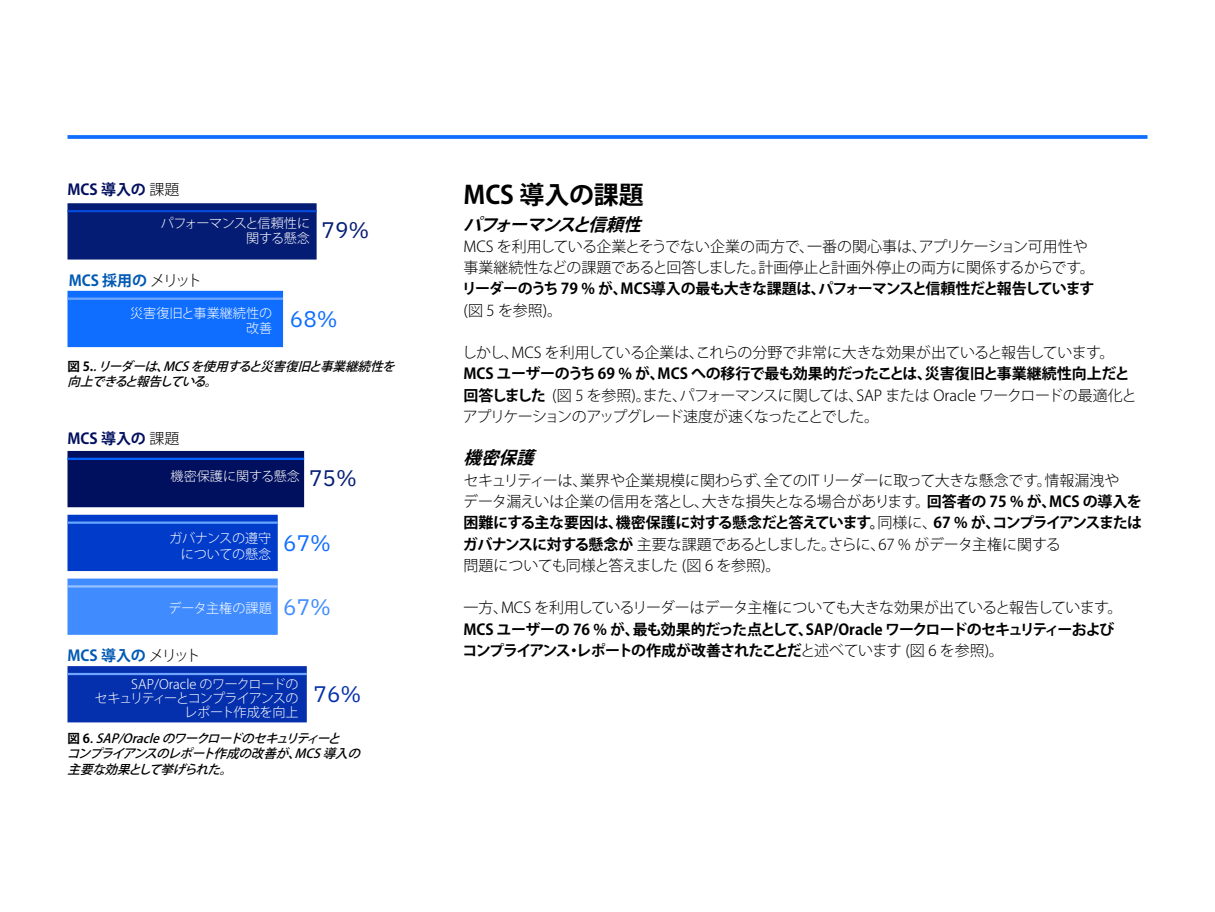
<style>
.page{position:relative;width:1215px;height:912px;background:#fff}
.page>*{position:absolute;margin:0;border:0;box-sizing:border-box;transform-origin:0 0}
.IBM-Header20{font:700 25px "Koz Go Pr 6 N";color:#000}
.t1{font:22.5px "IBM Plex Sans";color:#051c75}
.t2{font:22.5px "IBM Plex Sans";color:#0f6eff}
.t3{font:22.5px "IBM Plex Sans";color:#408cff}
.t4{font:22.5px "IBM Plex Sans";color:#0530ad}
.IBM-SubHead14{font:italic 700 17.5px "Koz Go Pr 6 N";color:#000}
.IBM-Body12{font:300 15px/21.2px "Koz Go Pr 6 N";letter-spacing:-.02em;color:#000}
.IBM-Body12-2{font:300 15px/21.2px "Koz Go Pr 6 N";letter-spacing:-.04em;color:#000}
.IBM-Body12-3{font:300 15px/21.2px "Koz Go Pr 6 N";color:#000}
.IBM-Body12-4{font:700 15px/21.2px "Koz Go Pr 6 N";letter-spacing:-.05em;color:#000}
.Imagewhite{font:700 15px "Koz Go Pr 6 N";color:#0059b3}
.Imagewhite-2{font:700 15px "Koz Go Pr 6 N";color:#000f5e}
.Imagewhite-3{font:300 13.12px/13.8px "Koz Go Pr 6 N";letter-spacing:-.05em;color:#fff;text-align:right}
.Imagewhite-4{font:300 13.12px/15.8px "Koz Go Pr 6 N";color:#fff;text-align:right}
.Imagewhite-5{font:300 13.12px/15.8px "Koz Go Pr 6 N";letter-spacing:-.02em;color:#fff;text-align:right}
.IBM-CaptionSemiBoldI{font:italic 500 12.5px/15px "Koz Go Pr 6 N";color:#000}
.s1{font-weight:300;color:#000}
.s2{font-weight:700;font-style:normal}
.s3{font-weight:700}
.s4{font-weight:300}
</style>
<div class="page">
<svg style="left:68px;top:135px;width:1080px;height:4px;background:#1d75ff"></svg>
<div style="left:68px;top:291px;width:215px;height:56px;background:#0f6eff"></div>
<div style="left:68px;top:203px;width:249px;height:56px;background:#051c75"></div>
<hr style="left:68px;top:210px;width:249px;height:2px;background:#054ad9">
<hr style="left:68px;top:297px;width:215px;height:3px;background:#6ea6ff">
<div style="left:68px;top:666px;width:239px;height:56px;background:#0530ad"></div>
<div style="left:68px;top:514px;width:210px;height:57px;background:#003bc9"></div>
<hr style="left:68px;top:521px;width:210px;height:2px;background:#69a6ff">
<div style="left:68px;top:451px;width:236px;height:56px;background:#000f5e"></div>
<hr style="left:68px;top:457px;width:236px;height:3px;background:#0063ff">
<hr style="left:68px;top:672px;width:239px;height:3px;background:#6ea6ff">
<div style="left:68px;top:578px;width:210px;height:56px;background:#408cff"></div>
<hr style="left:68px;top:585px;width:210px;height:2px;background:#96c2ff">
<p class="Imagewhite-2" style="left:68px;top:181px;width:113px">MCS 導入の <span class="s1">課題</span></p>
<p class="Imagewhite-3" style="left:161px;top:215px;width:151px;line-height:15.8px">パフォーマンスと信頼性に関する懸念</p>
<p class="Imagewhite" style="left:69px;top:272px;width:135px">MCS 採用の <span class="s1">メリット</span></p>
<h2 class="t1" style="left:322px;top:213px;width:49px">79%</h2>
<p class="Imagewhite-4" style="left:130px;top:305px;width:144px">災害復旧と事業継続性の改善</p>
<h2 class="t2" style="left:290px;top:302px;width:49px">68%</h2>
<p class="IBM-CaptionSemiBoldI" style="left:68px;top:358px;width:335px"><span class="s2">図 5 .</span> .リーダーは、MCSを使用すると災害復旧と事業継続性を向上できると報告している。</p>
<p class="Imagewhite-2" style="left:68px;top:429px;width:113px">MCS 導入の <span class="s1">課題</span></p>
<p class="Imagewhite-4" style="left:171px;top:469px;width:131px">機密保護に関する懸念</p>
<h2 class="t1" style="left:309px;top:460px;width:49px">75%</h2>
<p class="Imagewhite-5" style="left:169px;top:530px;width:104px">ガバナンスの遵守についての懸念</p>
<h2 class="t2" style="left:283px;top:525px;width:49px">67%</h2>
<h2 class="t3" style="left:283px;top:589px;width:49px">67%</h2>
<p class="Imagewhite-4" style="left:168px;top:600px;width:105px">データ主権の課題</p>
<p class="Imagewhite" style="left:68px;top:646px;width:135px">MCS 導入の <span class="s1">メリット</span></p>
<p class="Imagewhite-3" style="left:95px;top:677px;width:206px">SAP/Oracle のワークロードの<br>セキュリティーとコンプライアンスのレポート作成を向上</p>
<h2 class="t4" style="left:314px;top:677px;width:49px">76%</h2>
<p class="IBM-CaptionSemiBoldI" style="left:67px;top:731px;width:301px"><span class="s2">図 6</span> .SAP/Oracleのワークロードのセキュリティーとコンプライアンスのレポート作成の改善が、MCS導入の主要な効果として挙げられた。</p>
<p class="IBM-Header20" style="left:463px;top:180px;width:182px">MCS 導入の課題</p>
<p class="IBM-SubHead14" style="left:463px;top:214px;width:187px">パフォーマンスと信頼性</p>
<p class="IBM-Body12-3" style="left:462px;top:236px;width:635px">MCS を利用している企業とそうでない企業の両方で、一番の関心事は、アプリケーション可用性や事業継続性などの課題であると回答しました。計画停止と計画外停止の両方に関係するからです。<span class="s3">リーダーのうち 79 % が、MCS導入の最も大きな課題は、パフォーマンスと信頼性だと報告しています</span>(図 5 を参照)。</p>
<p class="IBM-Body12-2" style="left:462px;top:342px;width:676px">しかし、MCS を利用している企業は、これらの分野で非常に大きな効果が出ていると報告しています。<span class="s3">MCS ユーザーのうち 69 % が、MCS への移行で最も効果的だったことは、災害復旧と事業継続性向上だと回答しました</span> (図 5 を参照)。また、パフォーマンスに関しては、SAP または Oracle ワークロードの最適化とアプリケーションのアップグレード速度が速くなったことでした。</p>
<p class="IBM-SubHead14" style="left:463px;top:448px;width:80px">機密保護</p>
<p class="IBM-Body12" style="left:463px;top:470px;width:681px">セキュリティーは、業界や企業規模に関わらず、全てのIT リーダーに取って大きな懸念です。情報漏洩や<br>データ漏えいは企業の信用を落とし、大きな損失となる場合があります。<span class="s3">回答者の 75 % が、MCS の導入を困難にする主な要因は、機密保護に対する懸念だと答えています。</span>同様に、<span class="s3">67 % が、コンプライアンスまたはガバナンスに対する懸念が</span> 主要な課題であるとしました。さらに、67 % がデータ主権に関する<br>問題についても同様と答えました (図 6 を参照)。</p>
<p class="IBM-Body12-4" style="left:463px;top:597px;width:662px"><span class="s4">一方、MCS を利用しているリーダーはデータ主権についても大きな効果が出ていると報告しています。<br></span>MCS ユーザーの 76 % が、最も効果的だった点として、SAP/Oracle ワークロードのセキュリティーおよびコンプライアンス・レポートの作成が改善されたことだ<span class="s4">と述べています (図 6 を参照)。</span></p>
</div>
